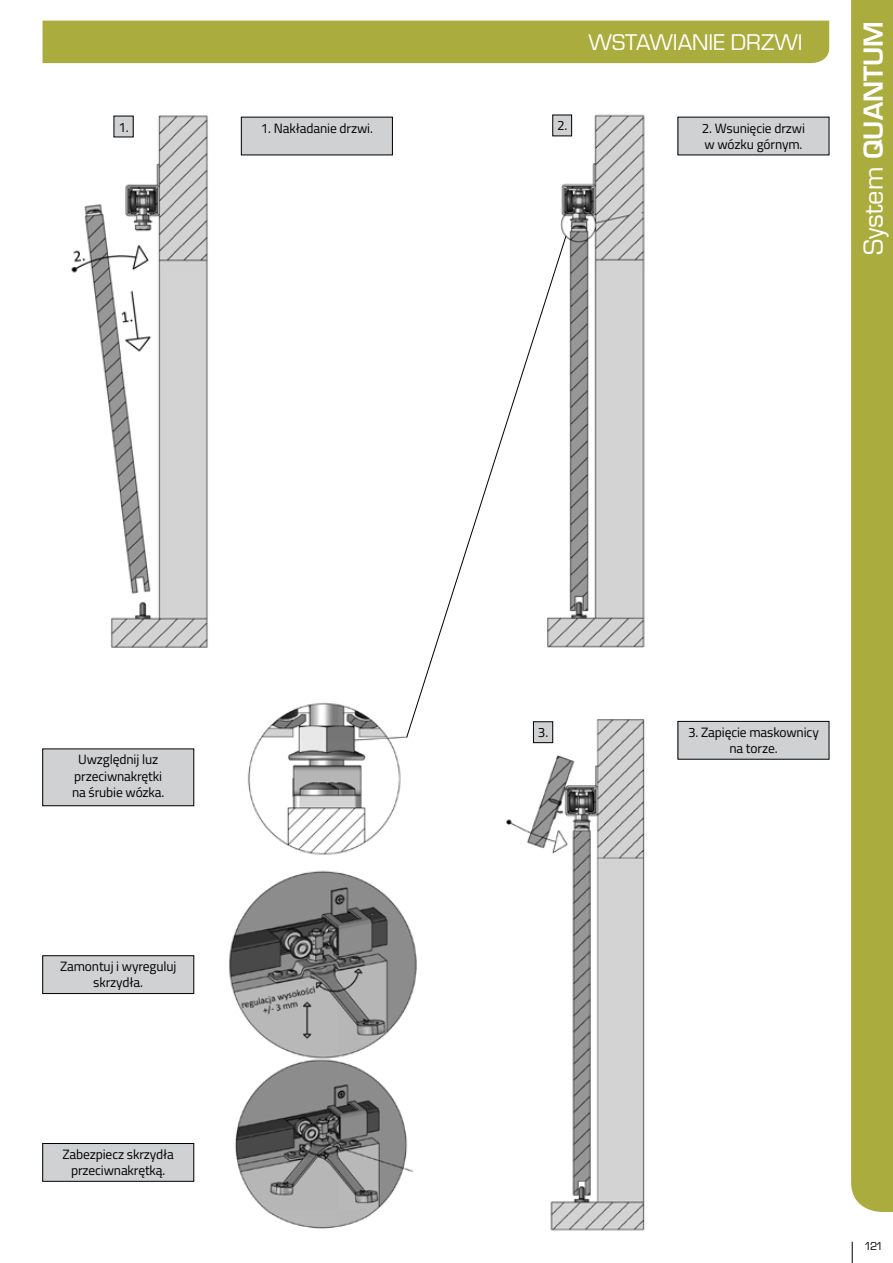
<style>
.page{position:relative;width:893px;height:1263px;background:#fff}
.page>*{position:absolute;margin:0;border:0;box-sizing:border-box;transform-origin:0 0}
.t1{font:700 25.5px "Euromode";color:#fff}
.t2{font:21px "Euromode";color:#fff}
.t3{font:13.5px/16.2px "Titillium Web";letter-spacing:-.01em;color:#000;text-align:center}
.t4{font:10.5px "Euromode";color:#000}
.s1{font-weight:400}
</style>
<div class="page">
<img style="left:229px;top:702px;width:188px;height:527px">
<img style="left:71px;top:115px;width:137px;height:533px">
<img style="left:552px;top:114px;width:93px;height:534px">
<img style="left:506px;top:719px;width:139px;height:512px">
<svg style="left:406px;top:236px;width:160px;height:501px"></svg>
<svg style="left:851px;top:0;width:42px;height:1212px;fill:#aaac3e"></svg>
<div style="left:43px;top:21px;width:786px;height:42px;background:#aaac3e"></div>
<div style="left:43px;top:749px;width:151px;height:57px;background:#d0d1d2"></div>
<div style="left:43px;top:749px;width:151px;height:57px;border:1px solid #000"></div>
<div style="left:678px;top:721px;width:151px;height:38px;background:#d0d1d2"></div>
<div style="left:678px;top:721px;width:151px;height:38px;border:1px solid #000"></div>
<div style="left:678px;top:117px;width:151px;height:38px;background:#d0d1d2"></div>
<div style="left:241px;top:117px;width:151px;height:38px;background:#d0d1d2"></div>
<div style="left:533px;top:722px;width:20px;height:21px;background:#d0d1d2"></div>
<div style="left:533px;top:721px;width:20px;height:22px;border:1px solid #000"></div>
<div style="left:114px;top:116px;width:19px;height:21px;background:#d0d1d2"></div>
<div style="left:553px;top:115px;width:19px;height:21px;background:#d0d1d2"></div>
<div style="left:553px;top:115px;width:19px;height:21px;border:1px solid #000"></div>
<div style="left:43px;top:956px;width:151px;height:37px;background:#d0d1d2"></div>
<div style="left:43px;top:955px;width:151px;height:39px;border:1px solid #000"></div>
<div style="left:43px;top:1143px;width:151px;height:38px;background:#d0d1d2"></div>
<div style="left:43px;top:1143px;width:151px;height:38px;border:1px solid #000"></div>
<svg style="left:852px;top:1242px;width:1px;height:21px"></svg>
<h2 class="t2" style="left:588px;top:30px;width:40px">WSTAW</h2>
<h2 class="t2" style="left:673px;top:30px;width:76px">IANIE DRZW</h2>
<h2 class="t2" style="left:798px;top:30px;width:6px">I</h2>
<p class="t3" style="left:118px;top:118px;width:12px">1.</p>
<p class="t3" style="left:557px;top:117px;width:12px">2.</p>
<p class="t3" style="left:261px;top:119px;width:114px">1. Nakładanie drzwi.</p>
<p class="t3" style="left:702px;top:119px;width:105px;text-align:left">2. Wsunięcie drzwi w wózku górnym.</p>
<h1 class="t1" style="left:858px;top:255px;width:235px;rotate:-90deg"><span class="s1">SYSTEM</span> QUANTUM</h1>
<p class="t3" style="left:72px;top:751px;width:94px">Uwzględnij luz przeciwnakrętki na śrubie wózka.</p>
<p class="t3" style="left:60px;top:958px;width:118px">Zamontuj i wyreguluj skrzydła.</p>
<p class="t3" style="left:62px;top:1145px;width:113px">Zabezpiecz skrzydła przeciwnakrętką.</p>
<p class="t3" style="left:538px;top:724px;width:12px">3.</p>
<p class="t3" style="left:688px;top:723px;width:132px">3. Zapięcie maskownicy na torze.</p>
<p class="t4" style="left:864px;top:1240px;width:20px">121</p>
</div>
